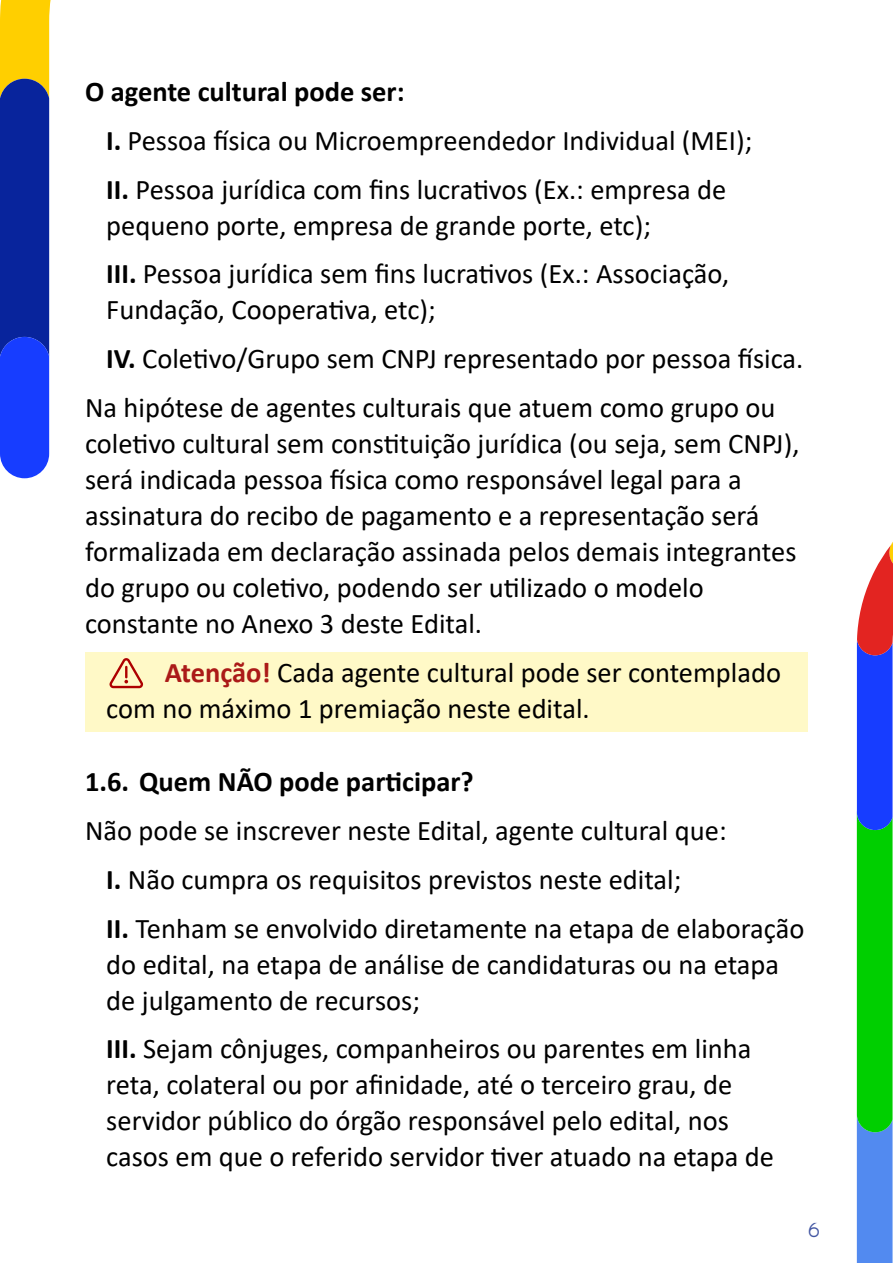
<style>
.page{position:relative;width:893px;height:1263px;background:#fff}
.page>*{position:absolute;margin:0;border:0;box-sizing:border-box;transform-origin:0 0}
.t1{font:28.5px/36px "Calibri";color:#000}
.t2{font:700 28.5px "Calibri";color:#000}
.t3{font:300 21px "Noir Pro";color:#4256a2}
.s1{font-weight:700}
.s2{font-weight:700;color:#ab1a18}
</style>
<div class="page">
<div style="left:85px;top:652px;width:723px;height:79px;background:#fff9c7"></div>
<svg style="left:109px;top:658px;width:34px;height:30px"></svg>
<svg style="left:0;top:0;width:51px;height:478px;background:#3a4b9d"></svg>
<svg style="left:857px;top:542px;width:36px;height:721px;background:#39907b"></svg>
<p class="t1" style="left:106px;top:67px;width:647px;line-height:48.8px;text-indent:-21px"><span class="s1">O agente cultural pode ser:<br>I.</span> Pessoa física ou Microempreendedor Individual (MEI);<br><span class="s1">II.</span> Pessoa jurídica com fins lucrativos (Ex.: empresa de</p>
<p class="t1" style="left:106px;top:200px;width:624px;line-height:48.8px">pequeno porte, empresa de grande porte, etc);<br><span class="s1">III.</span> Pessoa jurídica sem fins lucrativos (Ex.: Associação,</p>
<p class="t1" style="left:106px;top:291px;width:331px">Fundação, Cooperativa, etc);</p>
<p class="t1" style="left:106px;top:340px;width:699px"><span class="s1">IV.</span> Coletivo/Grupo sem CNPJ representado por pessoa física.</p>
<p class="t1" style="left:85px;top:389px;width:692px">Na hipótese de agentes culturais que atuem como grupo ou</p>
<p class="t1" style="left:85px;top:425px;width:716px">coletivo cultural sem constituição jurídica (ou seja, sem CNPJ), será indicada pessoa física como responsável legal para a assinatura do recibo de pagamento e a representação será formalizada em declaração assinada pelos demais integrantes do grupo ou coletivo, podendo ser utilizado o modelo constante no Anexo 3 deste Edital.</p>
<p class="t1" style="left:106px;top:654px;width:676px;text-indent:58px"><span class="s2">Atenção!</span> Cada agente cultural pode ser contemplado com no máximo 1 premiação neste edital.</p>
<p class="t2" style="left:85px;top:762px;width:390px">1.6. Quem NÃO pode participar?</p>
<p class="t1" style="left:106px;top:805px;width:700px;line-height:48.8px;text-indent:-21px">Não pode se inscrever neste Edital, agente cultural que:<br><span class="s1">I.</span> Não cumpra os requisitos previstos neste edital;<br><span class="s1">II.</span> Tenham se envolvido diretamente na etapa de elaboração</p>
<p class="t1" style="left:106px;top:945px;width:674px">do edital, na etapa de análise de candidaturas ou na etapa de julgamento de recursos;</p>
<p class="t1" style="left:106px;top:1030px;width:669px"><span class="s1">III.</span> Sejam cônjuges, companheiros ou parentes em linha reta, colateral ou por afinidade, até o terceiro grau, de servidor público do órgão responsável pelo edital, nos casos em que o referido servidor tiver atuado na etapa de</p>
<p class="t3" style="left:808px;top:1214px;width:14px">6</p>
</div>
